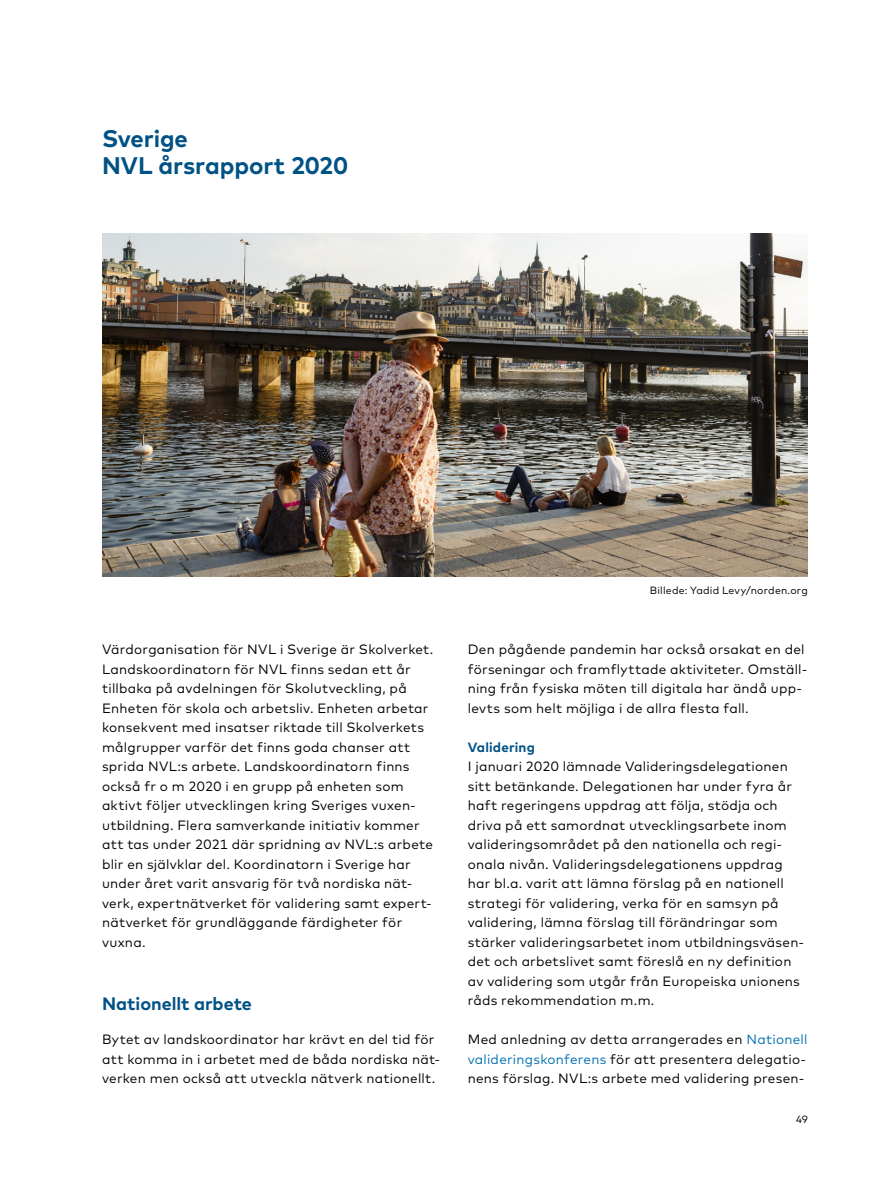
<style>
.page{position:relative;width:893px;height:1191px;background:#fff}
.page>*{position:absolute;margin:0;border:0;box-sizing:border-box;transform-origin:0 0}
.Overskrift_16_17{font:700 24px "Mark OT";color:#005285}
.Underrubrik_12_16{font:700 18px "Mark OT";color:#005285}
.Brødtekst_9_13{font:13.5px/19.5px "Mark OT";letter-spacing:.02em;color:#000}
.Mellemrubrik_9_13{font:700 13.5px "Mark OT";letter-spacing:.01em;color:#005285}
.Bildtext{font:10.5px "Mark OT";letter-spacing:.02em;color:#000}
.s1{color:#0070af}
</style>
<div class="page">
<img style="left:102px;top:234px;width:706px;height:343px">
<h2 class="Overskrift_16_17" style="left:102px;top:122px;width:87px">Sverige</h2>
<h2 class="Overskrift_16_17" style="left:102px;top:149px;width:247px">NVL årsrapport 2020</h2>
<p class="Brødtekst_9_13" style="left:102px;top:639px;width:333px">Värdorganisation för NVL i Sverige är Skolverket.<br>Landskoordinatorn för NVL finns sedan ett år tillbaka på avdelningen för Skolutveckling, på Enheten för skola och arbetsliv. Enheten arbetar konsekvent med insatser riktade till Skolverkets målgrupper varför det finns goda chanser att sprida NVL:s arbete. Landskoordinatorn finns också fr o m 2020 i en grupp på enheten som aktivt följer utvecklingen kring Sveriges vuxen&shy;utbildning. Flera samverkande initiativ kommer att tas under 2021 där spridning av NVL:s arbete blir en självklar del. Koordinatorn i Sverige har under året varit ansvarig för två nordiska nät&shy;verk, expertnätverket för validering samt expert&shy;nätverket för grundläggande färdigheter för vuxna.</p>
<h3 class="Underrubrik_12_16" style="left:102px;top:992px;width:151px">Nationellt arbete</h3>
<p class="Brødtekst_9_13" style="left:102px;top:1029px;width:340px">Bytet av landskoordinator har krävt en del tid för att komma in i arbetet med de båda nordiska nät&shy;verken men också att utveckla nätverk nationellt.</p>
<p class="Bildtext" style="left:650px;top:584px;width:159px">Billede: Yadid Levy/norden.org</p>
<p class="Brødtekst_9_13" style="left:468px;top:639px;width:341px">Den pågående pandemin har också orsakat en del förseningar och framflyttade aktiviteter. Omställ&shy;ning från fysiska möten till digitala har ändå upp&shy;levts som helt möjliga i de allra flesta fall.</p>
<p class="Mellemrubrik_9_13" style="left:468px;top:738px;width:69px">Validering</p>
<p class="Brødtekst_9_13" style="left:468px;top:756px;width:338px">I januari 2020 lämnade Valideringsdelegationen sitt betänkande. Delegationen har under fyra år haft regeringens uppdrag att följa, stödja och driva på ett samordnat utvecklingsarbete inom valideringsområdet på den nationella och regi&shy;onala nivån. Valideringsdelegationens uppdrag har bl.a. varit att lämna förslag på en nationell strategi för validering, verka för en samsyn på validering, lämna förslag till förändringar som stärker valideringsarbetet inom utbildningsväsen&shy;det och arbetslivet samt föreslå en ny definition av validering som utgår från Europeiska unionens råds rekommendation m.m.</p>
<p class="Brødtekst_9_13" style="left:468px;top:1029px;width:341px;text-align:justify">Med anledning av detta arrangerades en <span class="s1">Nationell valideringskonferens</span> för att presentera delegatio&shy;nens förslag. NVL:s arbete med validering presen-</p>
<p class="Bildtext" style="left:796px;top:1112px;width:13px">49</p>
</div>
